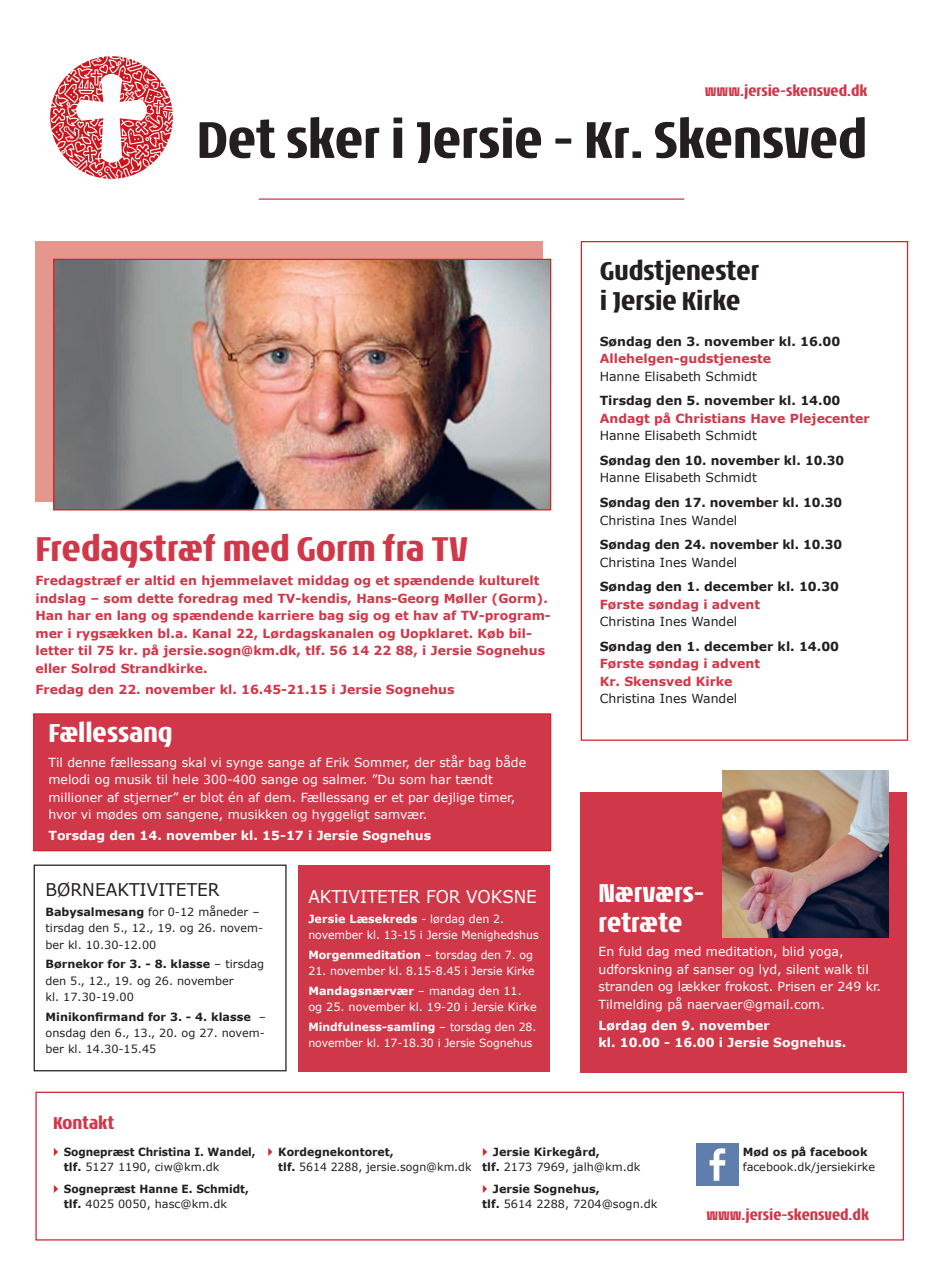
<style>
.page{position:relative;width:943px;height:1276px;background:#fff}
.page>*{position:absolute;margin:0;border:0;box-sizing:border-box;transform-origin:0 0}
.t1{font:700 condensed 52.5px "Noa LT Pro";letter-spacing:-.005em;color:#231f20}
.t2{font:700 condensed 35px "Noa LT Pro";color:#d03849}
.t3{font:700 condensed 26.25px/30px "Noa LT Pro";color:#231f20}
.t4{font:700 condensed 26.25px/30px "Noa LT Pro";color:#fff}
.t5{font:17.5px "Verdana";letter-spacing:-.005em;color:#fff;scale:.96 1}
.t6{font:17.5px "Verdana";color:#231f20}
.t7{font:700 condensed 17.5px "Noa LT Pro";color:#d03849}
.t8{font:700 condensed 15px "Noa LT Pro";color:#d03849}
.t9{font:700 12.5px/17.5px "Verdana";color:#d03849}
.t10{font:12.5px/17.5px "Verdana";color:#fff}
.t11{font:700 12.5px "Verdana";color:#231f20}
.t12{font:12.5px "Verdana";color:#231f20}
.t13{font:700 12.5px/17.5px "Verdana";color:#fff}
.t14{font:11.25px/16.2px "Verdana";color:#231f20}
.t15{font:11.25px/19.8px "Verdana";letter-spacing:-.005em;color:#fff}
.t16{font:700 11.25px/15px "Verdana";color:#231f20}
.t17{font:700 11.25px/15px "Verdana";color:#231f20;scale:.94 1}
.t18{font:700 11.25px/15px "Verdana";color:#231f20;scale:.95 1}
.t19{font:700 11.25px "Verdana";letter-spacing:-.005em;color:#fff}
.s1{font-weight:700}
.s2{font-weight:400}
</style>
<div class="page">
<div style="left:34px;top:864px;width:252px;height:207px;border:1px solid #231f20"></div>
<svg style="left:50px;top:56px;width:123px;height:123px"></svg>
<div style="left:35px;top:1091px;width:869px;height:149px;border:1px solid #d1232a"></div>
<div style="left:35px;top:241px;width:507px;height:261px;background:#e5978e"></div>
<img style="left:55px;top:261px;width:494px;height:247px">
<div style="left:53px;top:259px;width:498px;height:251px;border:1px solid #d1232a"></div>
<hr style="left:259px;top:198px;width:425px;height:2px;background:#d03849">
<img style="left:696px;top:1143px;width:42px;height:42px">
<div style="left:580px;top:241px;width:328px;height:500px;border:1px solid #d1232a"></div>
<div style="left:580px;top:792px;width:326px;height:280px;background:#d03849"></div>
<div style="left:34px;top:714px;width:516px;height:136px;background:#d03849"></div>
<div style="left:33px;top:713px;width:518px;height:138px;border:1px solid #d1232a"></div>
<div style="left:298px;top:865px;width:251px;height:207px;background:#d03849"></div>
<img style="left:722px;top:771px;width:166px;height:166px">
<p class="t8" style="left:705px;top:80px;width:164px">www.jersie-skensved.dk</p>
<h1 class="t1" style="left:197px;top:101px;width:672px">Det sker i Jersie - Kr. Skensved</h1>
<h2 class="t2" style="left:35px;top:523px;width:434px">Fredagstræf med Gorm fra TV</h2>
<p class="t9" style="left:35px;top:572px;width:517px">Fredagstræf er altid en hjemmelavet middag og et spændende kulturelt indslag – som dette foredrag med TV-kendis, Hans-Georg Møller (Gorm).<br>Han har en lang og spændende karriere bag sig og et hav af TV-program&shy;mer i rygsækken bl.a. Kanal 22, Lørdagskanalen og Uopklaret. Køb bil&shy;letter til 75 kr. på jersie.sogn@km.dk, tlf. 56 14 22 88, i Jersie Sognehus eller Solrød Strandkirke.</p>
<p class="t9" style="left:35px;top:680px;width:420px">Fredag den 22. november kl. 16.45-21.15 i Jersie Sognehus</p>
<h3 class="t4" style="left:48px;top:716px;width:126px">Fællessang</h3>
<p class="t10" style="left:48px;top:753px;width:479px">Til denne fællessang skal vi synge sange af Erik Sommer, der står bag både melodi og musik til hele 300-400 sange og salmer. ”Du som har tændt millioner af stjerner” er blot én af dem. Fællessang er et par dejlige timer, hvor vi mødes om sangene, musikken og hyggeligt samvær.</p>
<p class="t13" style="left:48px;top:826px;width:384px">Torsdag den 14. november kl. 15-17 i Jersie Sognehus</p>
<h3 class="t6" style="left:45px;top:878px;width:176px">BØRNEAKTIVITETER</h3>
<p class="t14" style="left:45px;top:903px;width:219px"><span class="s1">Babysalmesang</span> for 0-12 måneder – tirsdag den 5., 12., 19. og 26. novem&shy;ber kl. 10.30-12.00</p>
<p class="t14" style="left:45px;top:955px;width:220px"><span class="s1">Børnekor for 3. - 8. klasse</span> – tirsdag den 5., 12., 19. og 26. november<br>kl. 17.30-19.00</p>
<p class="t14" style="left:45px;top:1008px;width:222px;text-align:justify"><span class="s1">Minikonfirmand for 3. - 4. klasse</span> – onsdag den 6., 13., 20. og 27. novem&shy;ber kl. 14.30-15.45</p>
<h3 class="t7" style="left:53px;top:1110px;width:63px">Kontakt</h3>
<h3 class="t5" style="left:308px;top:885px;width:239px">AKTIVITETER FOR VOKSNE</h3>
<p class="t15" style="left:308px;top:910px;width:232px;line-height:16.2px"><span class="s1">Jersie Læsekreds</span> - lørdag den 2. november kl. 13-15 i Jersie Menighedshus</p>
<p class="t19" style="left:308px;top:947px;width:226px">Morgenmeditation <span class="s2">– torsdag den 7. og</span></p>
<p class="t15" style="left:308px;top:961px;width:228px">21. november kl. 8.15-8.45 i Jersie Kirke<br><span class="s1">Mandagsnærvær</span> – mandag den 11.</p>
<p class="t15" style="left:308px;top:997px;width:230px">og 25. november kl. 19-20 i Jersie Kirke<br><span class="s1">Mindfulness-samling</span> – torsdag den 28.</p>
<p class="t15" style="left:308px;top:1033px;width:226px">november kl. 17-18.30 i Jersie Sognehus</p>
<h3 class="t3" style="left:599px;top:255px;width:161px">Gudstjenester i Jersie Kirke</h3>
<p class="t11" style="left:599px;top:332px;width:242px">Søndag den 3. november kl. 16.00</p>
<p class="t9" style="left:599px;top:350px;width:173px">Allehelgen-gudstjeneste</p>
<p class="t12" style="left:599px;top:368px;width:159px">Hanne Elisabeth Schmidt</p>
<p class="t11" style="left:599px;top:392px;width:242px">Tirsdag den 5. november kl. 14.00</p>
<p class="t9" style="left:599px;top:409px;width:271px">Andagt på Christians Have Plejecenter</p>
<p class="t12" style="left:599px;top:428px;width:159px">Hanne Elisabeth Schmidt</p>
<p class="t11" style="left:599px;top:451px;width:246px">Søndag den 10. november kl. 10.30</p>
<p class="t12" style="left:599px;top:470px;width:159px">Hanne Elisabeth Schmidt</p>
<p class="t11" style="left:599px;top:493px;width:244px">Søndag den 17. november kl. 10.30</p>
<p class="t12" style="left:599px;top:512px;width:139px">Christina Ines Wandel</p>
<p class="t11" style="left:599px;top:536px;width:244px">Søndag den 24. november kl. 10.30</p>
<p class="t12" style="left:599px;top:554px;width:139px">Christina Ines Wandel</p>
<p class="t11" style="left:599px;top:578px;width:241px">Søndag den 1. december kl. 10.30</p>
<p class="t9" style="left:599px;top:595px;width:162px">Første søndag i advent</p>
<p class="t12" style="left:599px;top:614px;width:139px">Christina Ines Wandel</p>
<p class="t11" style="left:599px;top:637px;width:241px">Søndag den 1. december kl. 14.00</p>
<p class="t9" style="left:599px;top:655px;width:162px">Første søndag i advent<br>Kr. Skensved Kirke</p>
<p class="t12" style="left:599px;top:691px;width:139px">Christina Ines Wandel</p>
<h3 class="t4" style="left:598px;top:876px;width:108px">Nærværs&shy;retræte</h3>
<p class="t10" style="left:598px;top:942px;width:284px">En fuld dag med meditation, blid yoga, udforskning af sanser og lyd, silent walk til stranden og lækker frokost. Prisen er 249 kr.<br>Tilmelding på naervaer@gmail.com.</p>
<p class="t13" style="left:598px;top:1016px;width:249px">Lørdag den 9. november<br>kl. 10.00 - 16.00 i Jersie Sognehus.</p>
<p class="t17" style="left:64px;top:1144px;width:206px">Sognepræst Christina I. Wandel, tlf. <span class="s2">5127 1190, ciw@km.dk</span></p>
<p class="t18" style="left:64px;top:1181px;width:196px">Sognepræst Hanne E. Schmidt, tlf. <span class="s2">4025 0050, hasc@km.dk</span></p>
<p class="t14" style="left:278px;top:1144px;width:195px;line-height:15px"><span class="s1">Kordegnekontoret,<br>tlf.</span> 5614 2288, jersie.sogn@km.dk</p>
<p class="t16" style="left:482px;top:1144px;width:160px;text-indent:11px">Jersie Kirkegård,<br>tlf. <span class="s2">2173 7969, jalh@km.dk</span></p>
<p class="t14" style="left:482px;top:1181px;width:177px;line-height:15px;text-indent:11px"><span class="s1">Jersie Sognehus,<br>tlf.</span> 5614 2288, 7204@sogn.dk</p>
<p class="t16" style="left:742px;top:1144px;width:126px">Mød os på facebook</p>
<p class="t14" style="left:742px;top:1158px;width:134px">facebook.dk/jersiekirke</p>
<p class="t8" style="left:706px;top:1204px;width:164px">www.jersie-skensved.dk</p>
</div>
